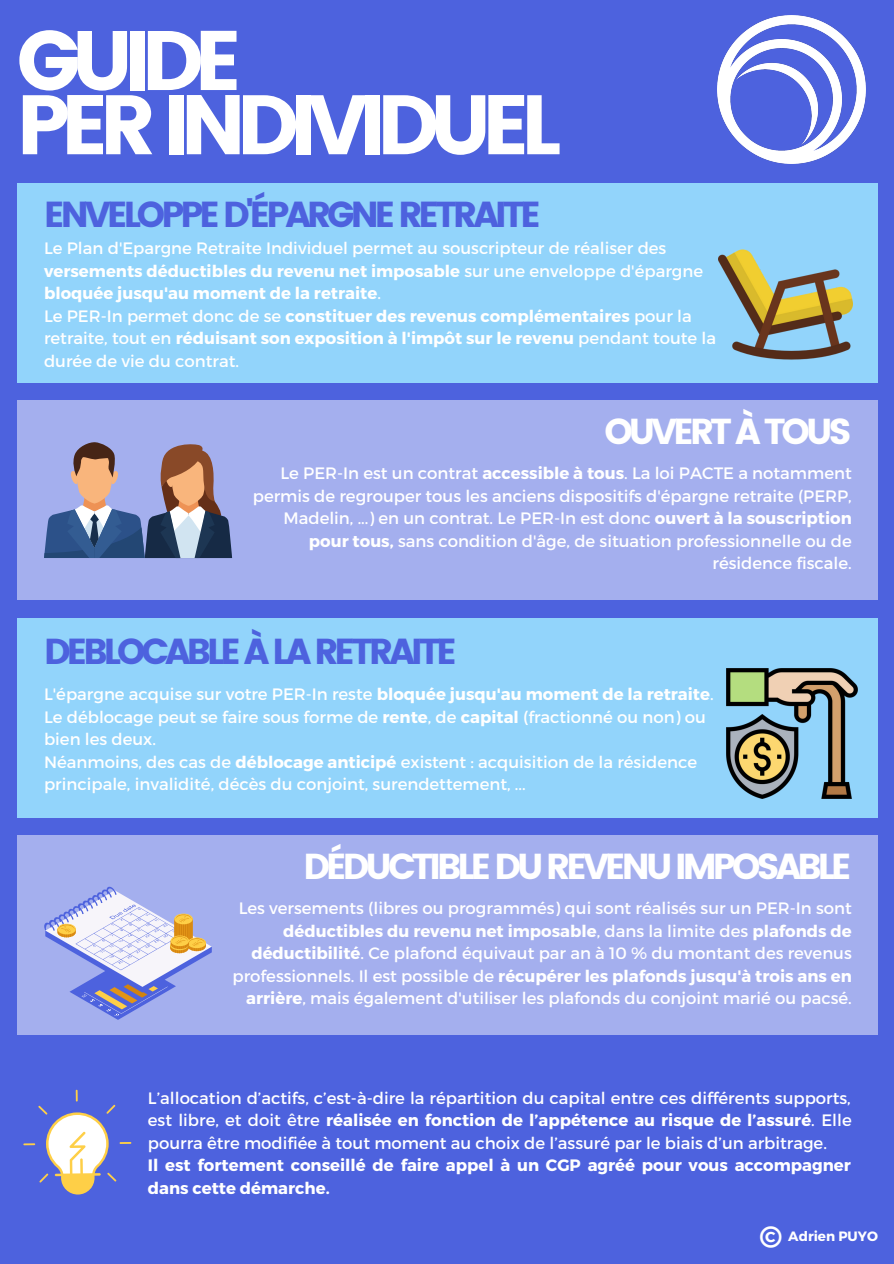
<style>
.page{position:relative;width:894px;height:1264px;background:#fff}
.page>*{position:absolute;margin:0;border:0;box-sizing:border-box;transform-origin:0 0}
.t1{font:84px "Poppins";letter-spacing:-.11em;color:#fff}
.t2{font:36px "Poppins";letter-spacing:-.11em;color:#4d62de}
.t3{font:36px "Poppins";letter-spacing:-.11em;color:#fff}
.t4{font:700 31.5px "Montserrat";color:#fff}
.t5{font:16.5px/22.5px "Montserrat";color:#fff}
.t6{font:700 16.5px/22.5px "Montserrat";color:#fff}
.t7{font:700 13.5px "Montserrat";color:#fff}
.s1{font-weight:700}
</style>
<div class="page">
<div style="left:0;top:0;width:893px;height:1263px;background:#4d62de"></div>
<svg style="left:23px;top:1089px;width:108px;height:105px"></svg>
<div style="left:17px;top:183px;width:860px;height:199px;background:#92d4fb"></div>
<div style="left:17px;top:400px;width:860px;height:199px;background:#a4afee"></div>
<div style="left:17px;top:618px;width:860px;height:199px;background:#92d4fb"></div>
<div style="left:17px;top:835px;width:860px;height:199px;background:#a4afee"></div>
<img style="left:718px;top:249px;width:134px;height:111px">
<img style="left:726px;top:668px;width:132px;height:131px">
<svg style="left:44px;top:886px;width:168px;height:133px"></svg>
<svg style="left:44px;top:442px;width:188px;height:116px"></svg>
<img style="left:717px;top:16px;width:148px;height:147px">
<p class="t1" style="left:17px;top:12px;width:227px">GUIDE</p>
<p class="t1" style="left:17px;top:76px;width:546px">PER INDIVIDUEL</p>
<p class="t2" style="left:44px;top:193px;width:498px">ENVELOPPE D'ÉPARGNE RETRAITE</p>
<p class="t5" style="left:44px;top:236px;width:660px">Le Plan d'Epargne Retraite Individuel permet au souscripteur de réaliser des <span class="s1">versements déductibles du revenu net imposable</span> sur une enveloppe d'épargne <span class="s1">bloquée jusqu'au moment de la retraite</span>.</p>
<p class="t5" style="left:44px;top:304px;width:673px">Le PER-In permet donc de se <span class="s1">constituer des revenus complémentaires</span> pour la retraite, tout en <span class="s1">réduisant son exposition à l'impôt sur le revenu</span> pendant toute la durée de vie du contrat.</p>
<p class="t3" style="left:604px;top:410px;width:249px">OUVERT À TOUS</p>
<p class="t5" style="left:253px;top:461px;width:600px;text-align:right">Le PER-In est un contrat <span class="s1">accessible à tous</span>. La loi PACTE a notamment permis de regrouper tous les anciens dispositifs d'épargne retraite (PERP, Madelin, ...) en un contrat. Le PER-In est donc <span class="s1">ouvert à la souscription pour tous,</span> sans condition d'âge, de situation professionnelle ou de résidence fiscale.</p>
<p class="t2" style="left:44px;top:631px;width:414px">DEBLOCABLE À LA RETRAITE</p>
<p class="t5" style="left:44px;top:682px;width:671px">L'épargne acquise sur votre PER-In reste <span class="s1">bloquée jusqu'au moment de la retraite</span>.<br>Le déblocage peut se faire sous forme de <span class="s1">rente</span>, de <span class="s1">capital</span> (fractionné ou non) ou bien les deux.</p>
<p class="t5" style="left:44px;top:749px;width:654px">Néanmoins, des cas de <span class="s1">déblocage anticipé</span> existent : acquisition de la résidence principale, invalidité, décès du conjoint, surendettement, ...</p>
<p class="t3" style="left:303px;top:845px;width:549px">DÉDUCTIBLE DU REVENU IMPOSABLE</p>
<p class="t5" style="left:232px;top:896px;width:620px;text-align:right">Les versements (libres ou programmés) qui sont réalisés sur un PER-In sont <span class="s1">déductibles du revenu net imposable</span>, dans la limite des <span class="s1">plafonds de déductibilité</span>. Ce plafond équivaut par an à 10 % du montant des revenus professionnels. Il est possible de <span class="s1">récupérer les plafonds jusqu'à trois ans en arrière</span>, mais également d'utiliser les plafonds du conjoint marié ou pacsé.</p>
<p class="t5" style="left:148px;top:1085px;width:705px;text-align:justify">L’allocation d’actifs, c’est-à-dire la répartition du capital entre ces différents supports, est libre, et doit être <span class="s1">réalisée en fonction de l’appétence au risque de l’assuré</span>. Elle pourra être modifiée à tout moment au choix de l’assuré par le biais d’un arbitrage.</p>
<p class="t6" style="left:148px;top:1153px;width:704px">Il est fortement conseillé de faire appel à un CGP agréé pour vous accompagner dans cette démarche.</p>
<p class="t4" style="left:759px;top:1216px;width:24px">©</p>
<p class="t7" style="left:788px;top:1226px;width:91px">Adrien PUYO</p>
</div>
